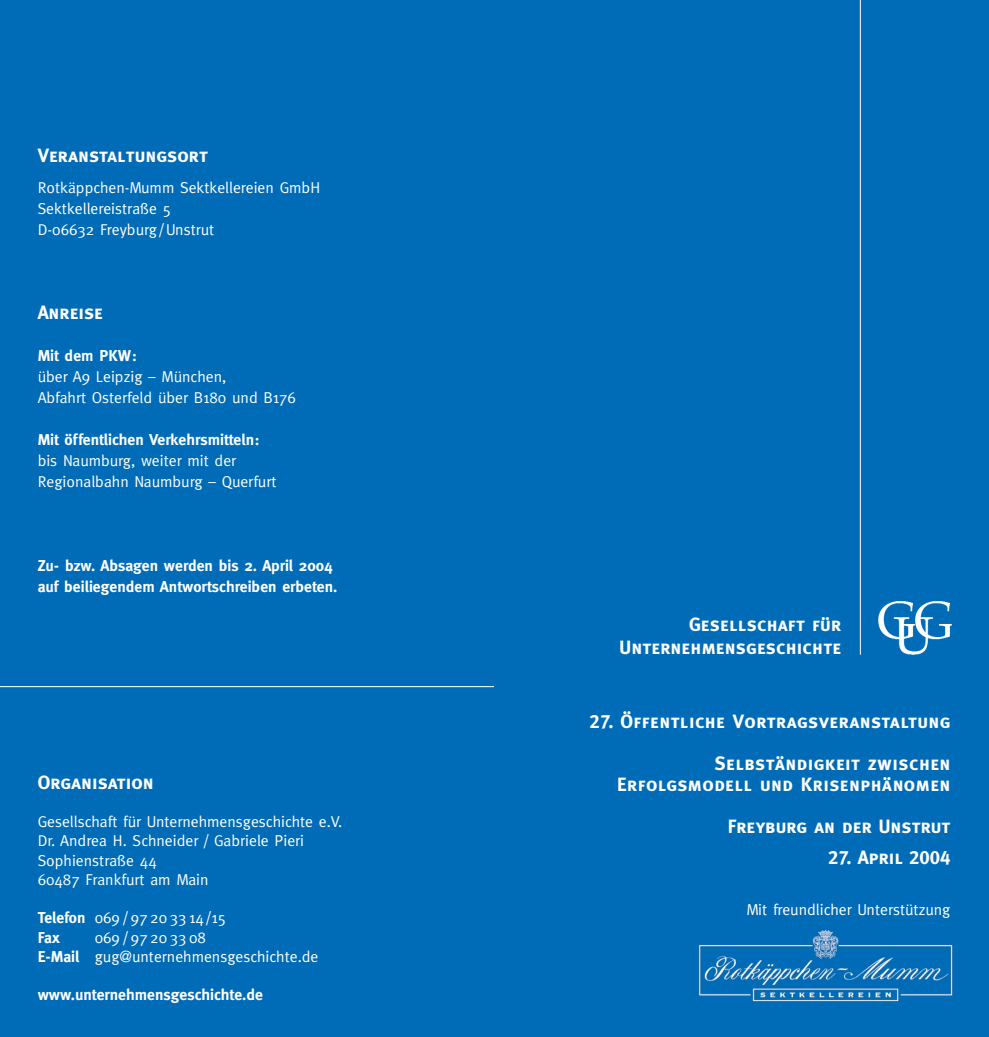
<style>
.page{position:relative;width:989px;height:1037px;background:#006cb7}
.page>*{position:absolute;margin:0;border:0;box-sizing:border-box;transform-origin:0 0}
.t1{font:19.25px/42px "Meta Bold Caps";letter-spacing:.005em;color:#fff;text-align:right}
.t2{font:15.75px/19.2px "Meta";color:#fff}
.t3{font:700 15.75px/21px "Meta";color:#fff}
.s1{font-weight:700}
</style>
<div class="page">
<p class="t1" style="left:38px;top:135px;width:172px">Veranstaltungsort</p>
<p class="t2" style="left:38px;top:179px;width:284px;line-height:21px">Rotkäppchen-Mumm Sektkellereien GmbH<br>Sektkellereistraße 5<br>D-06632 Freyburg / Unstrut</p>
<p class="t1" style="left:38px;top:292px;width:67px">Anreise</p>
<p class="t3" style="left:38px;top:347px;width:101px">Mit dem PKW:</p>
<p class="t2" style="left:38px;top:368px;width:260px;line-height:21px">über A9 Leipzig – München,<br>Abfahrt Osterfeld über B180 und B176</p>
<p class="t3" style="left:38px;top:431px;width:224px">Mit öffentlichen Verkehrsmitteln:</p>
<p class="t2" style="left:38px;top:452px;width:240px;line-height:21px">bis Naumburg, weiter mit der<br>Regionalbahn Naumburg – Querfurt</p>
<p class="t3" style="left:38px;top:557px;width:301px">Zu- bzw. Absagen werden bis 2. April 2004 auf beiliegendem Antwortschreiben erbeten.</p>
<p class="t1" style="left:38px;top:761px;width:118px">Organisation</p>
<p class="t2" style="left:38px;top:813px;width:306px">Gesellschaft für Unternehmensgeschichte e.V.<br>Dr. Andrea H. Schneider / Gabriele Pieri<br>Sophienstraße 44<br>60487 Frankfurt am Main</p>
<p class="t2" style="left:38px;top:910px;width:190px"><span class="s1">Telefon</span> 069 / 97 20 33 14 /15<br><span class="s1">Fax</span></p>
<p class="t2" style="left:38px;top:929px;width:282px;text-indent:57px">069 / 97 20 33 08<br><span class="s1">E-Mail</span> gug@unternehmensgeschichte.de</p>
<p class="t3" style="left:38px;top:986px;width:227px">www.unternehmensgeschichte.de</p>
<p class="t1" style="left:620px;top:613px;width:223px;line-height:23.1px">Gesellschaft für<br>Unternehmensgeschichte</p>
<p class="t1" style="left:589px;top:700px;width:363px">27. Öffentliche Vortragsveranstaltung<br>Selbständigkeit zwischen</p>
<p class="t1" style="left:617px;top:763px;width:335px">Erfolgsmodell und Krisenphänomen<br>Freyburg an der Unstrut</p>
<p class="t1" style="left:828px;top:836px;width:124px">27. April 2004</p>
<p class="t2" style="left:746px;top:901px;width:206px">Mit freundlicher Unterstützung</p>
</div>
